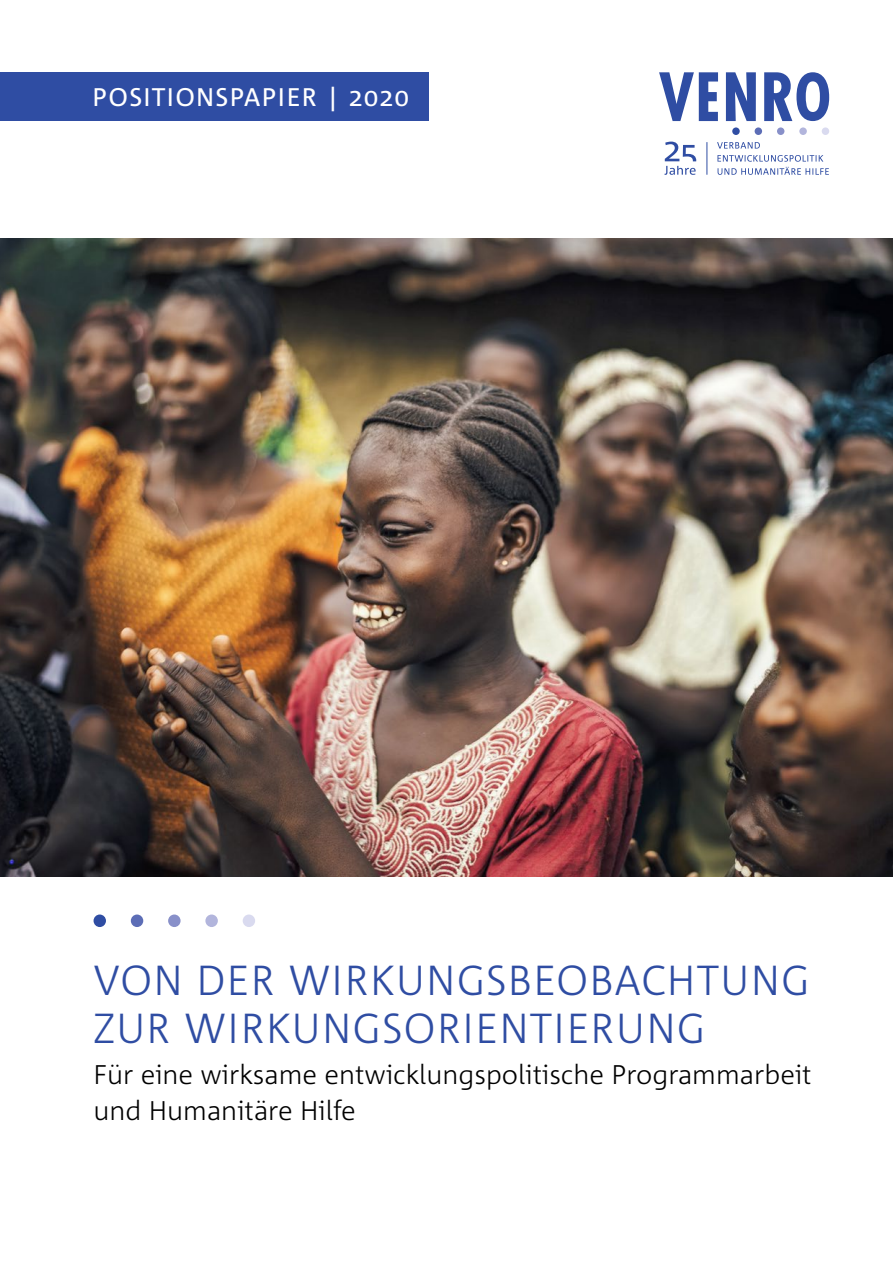
<style>
.page{position:relative;width:893px;height:1263px;background:#fff}
.page>*{position:absolute;margin:0;border:0;box-sizing:border-box;transform-origin:0 0}
.P_Titel_CDM_H1{font:300 42px/48px "Corpid";letter-spacing:.025em;color:#2f4da3}
.P_Subline{font:300 27px/36px "Corpid";color:#000}
.P_Etikette{font:25.5px "Corpid";letter-spacing:.05em;color:#fff}
</style>
<div class="page">
<div style="left:732px;top:127px;width:8px;height:8px;background:#2f4da3;border-radius:50%"></div>
<div style="left:755px;top:127px;width:7px;height:8px;background:#5c6db6;border-radius:50%"></div>
<div style="left:777px;top:127px;width:7px;height:8px;background:#8890c9;border-radius:50%"></div>
<div style="left:799px;top:127px;width:8px;height:8px;background:#b2b5dc;border-radius:50%"></div>
<div style="left:822px;top:127px;width:7px;height:8px;background:#d9daef;border-radius:50%"></div>
<svg style="left:659px;top:72px;width:170px;height:49px"></svg>
<svg style="left:664px;top:142px;width:32px;height:33px"></svg>
<hr style="left:707px;top:142px;width:1px;height:33px;background:#2f4da3">
<svg style="left:717px;top:142px;width:112px;height:33px"></svg>
<div style="left:0;top:72px;width:428px;height:49px;background:#2f4da3"></div>
<img style="left:0;top:238px;width:893px;height:639px">
<div style="left:94px;top:914px;width:12px;height:13px;background:#2f4da3;border-radius:50%"></div>
<div style="left:131px;top:914px;width:12px;height:13px;background:#5c6db6;border-radius:50%"></div>
<div style="left:168px;top:914px;width:13px;height:13px;background:#8890c9;border-radius:50%"></div>
<div style="left:205px;top:914px;width:13px;height:13px;background:#b2b5dc;border-radius:50%"></div>
<div style="left:243px;top:914px;width:12px;height:13px;background:#d9daef;border-radius:50%"></div>
<p class="P_Etikette" style="left:92px;top:83px;width:318px">POSITIONSPAPIER | 2020</p>
<p class="P_Titel_CDM_H1" style="left:94px;top:957px;width:718px">VON DER WIRKUNGSBEOBACHTUNG<br>ZUR WIRKUNGSORIENTIERUNG</p>
<p class="P_Subline" style="left:94px;top:1057px;width:720px">Für eine wirksame entwicklungspolitische Programmarbeit und Humanitäre Hilfe</p>
</div>
